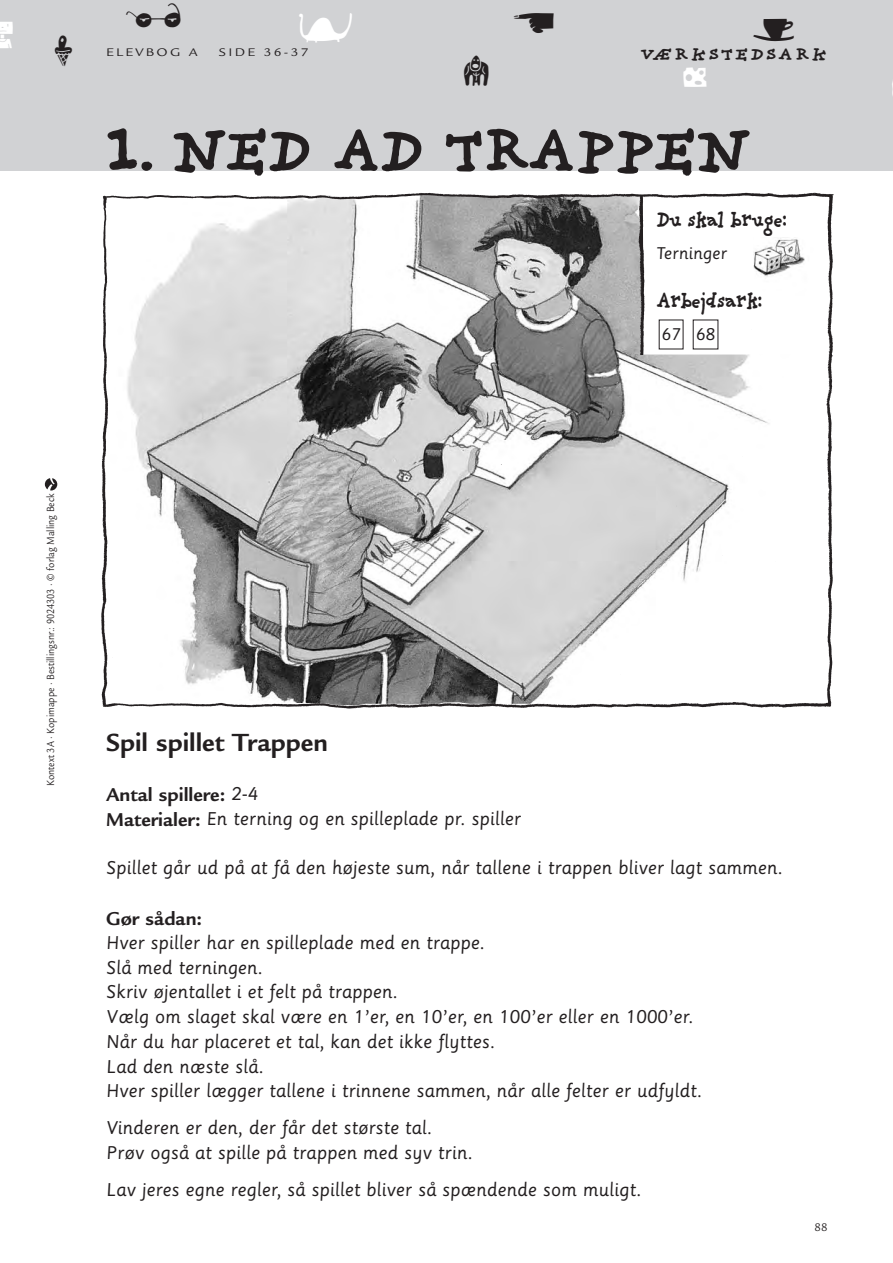
<style>
.page{position:relative;width:893px;height:1263px;background:#fff}
.page>*{position:absolute;margin:0;border:0;box-sizing:border-box;transform-origin:0 0}
.t1{font:700 61.5px "Providence";letter-spacing:-.06em;color:#231f20;scale:1.1 1}
.t2{font:45px "Blockhead Illust Unplugged";color:#231f20}
.t3{font:45px "Blockhead Illust Unplugged";color:#fff}
.t4{font:42px "Blockhead Illust Unplugged";color:#fff}
.t5{font:36px "Blockhead Illust Unplugged";color:#231f20}
.t6{font:36px "Blockhead Illust Unplugged";color:#fff}
.t7{font:700 27px "Legacy Sans";color:#231f20}
.t8{font:700 22.5px "Providence";letter-spacing:-.06em;color:#231f20;scale:.9 1}
.t9{font:700 20.25px "Legacy Sans";color:#231f20}
.t10{font:18px/24.8px "Sassoon Primary";color:#231f20}
.t11{font:700 16.8px "Providence";letter-spacing:.08em;color:#231f20;scale:1.2 1}
.t12{font:16.5px "Sassoon Primary";color:#231f20}
.t13{font:12px "Legacy Sans";letter-spacing:.16em;color:#231f20;scale:1.2 1}
.t14{font:12px "Legacy Sans";letter-spacing:.16em;color:#231f20}
.t15{font:11.25px "Legacy Sans";color:#231f20;scale:.85 1}
.s1{font-size:75px}
.s2{font-family:"Sassoon Primary";font-weight:400;font-size:18px}
.s3{font-family:"Legacy Sans";font-weight:700;font-size:20.25px}
</style>
<div class="page">
<svg style="left:45px;top:478px;width:12px;height:12px"></svg>
<div style="left:0;top:1px;width:893px;height:170px;background:#d1d2d4"></div>
<img style="left:101px;top:192px;width:733px;height:517px">
<div style="left:754px;top:238px;width:60px;height:60px;background:#fff"></div>
<img style="left:754px;top:238px;width:51px;height:39px">
<p class="t4" style="left:-12px;top:10px;width:27px">K</p>
<p class="t2" style="left:52px;top:25px;width:23px">F</p>
<p class="t5" style="left:125px;top:-5px;width:60px">I</p>
<p class="t3" style="left:295px;top:2px;width:62px">l</p>
<p class="t13" style="left:106px;top:47px;width:78px">ELEVBOG A</p>
<p class="t13" style="left:219px;top:47px;width:76px">SIDE 36-37</p>
<p class="t5" style="left:510px;top:2px;width:48px">5</p>
<p class="t5" style="left:749px;top:8px;width:49px">t</p>
<p class="t11" style="left:640px;top:48px;width:158px">VÆRKSTEDSARK</p>
<p class="t2" style="left:459px;top:45px;width:33px">b</p>
<p class="t6" style="left:679px;top:54px;width:31px">q</p>
<p class="t1" style="left:102px;top:128px;width:593px"><span class="s1">1</span>. NED AD TRAPPEN</p>
<p class="t8" style="left:656px;top:211px;width:147px">Du skal bruge:</p>
<p class="t12" style="left:656px;top:246px;width:73px">Terninger</p>
<p class="t8" style="left:656px;top:292px;width:120px">Arbejdsark:</p>
<p class="t12" style="left:661px;top:327px;width:55px">67 68</p>
<p class="t15" style="left:46px;top:786px;width:345px;rotate:-90deg">Kontext 3A · Kopimappe · Bestillingsnr.: 9024303 · © forlag Malling Beck</p>
<p class="t7" style="left:106px;top:732px;width:223px">Spil spillet Trappen</p>
<p class="t9" style="left:106px;top:787px;width:154px">Antal spillere: <span class="s2">2-4</span></p>
<p class="t10" style="left:106px;top:808px;width:417px"><span class="s3">Materialer:</span> En terning og en spilleplade pr. spiller</p>
<p class="t10" style="left:106px;top:857px;width:678px">Spillet går ud på at få den højeste sum, når tallene i trappen bliver lagt sammen.</p>
<p class="t9" style="left:106px;top:911px;width:98px">Gør sådan:</p>
<p class="t10" style="left:106px;top:931px;width:598px">Hver spiller har en spilleplade med en trappe.<br>Slå med terningen.<br>Skriv øjentallet i et felt på trappen.<br>Vælg om slaget skal være en 1’er, en 10’er, en 100’er eller en 1000’er.<br>Når du har placeret et tal, kan det ikke flyttes.<br>Lad den næste slå.<br>Hver spiller lægger tallene i trinnene sammen, når alle felter er udfyldt.</p>
<p class="t10" style="left:106px;top:1117px;width:368px">Vinderen er den, der får det største tal.<br>Prøv også at spille på trappen med syv trin.</p>
<p class="t10" style="left:106px;top:1178px;width:537px">Lav jeres egne regler, så spillet bliver så spændende som muligt.</p>
<p class="t14" style="left:815px;top:1222px;width:14px">88</p>
</div>
